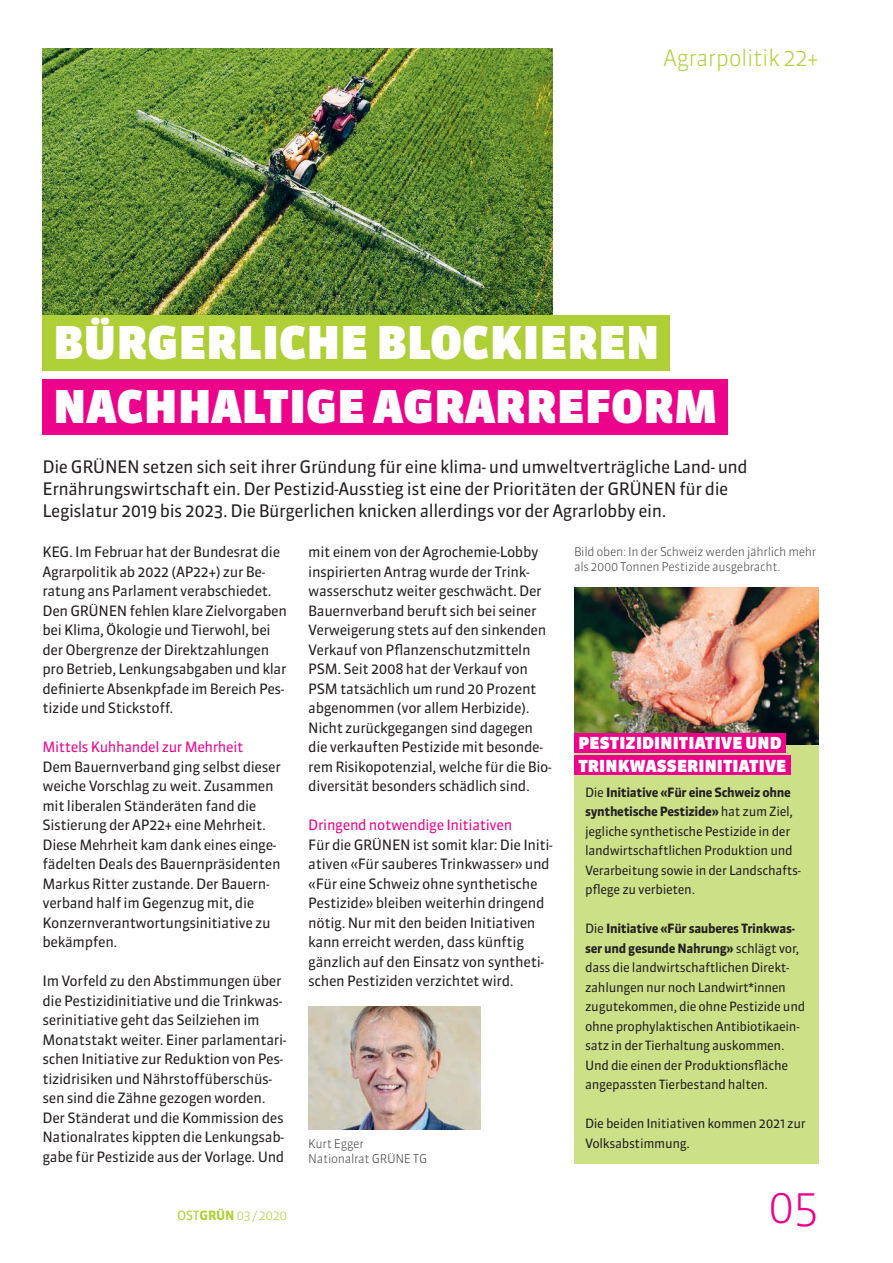
<style>
.page{position:relative;width:893px;height:1263px;background:#fff}
.page>*{position:absolute;margin:0;border:0;box-sizing:border-box;transform-origin:0 0}
.t1{font:900 45px "Sanuk OT";letter-spacing:.01em;color:#fff}
.t2{font:300 45px "Sanuk OT";color:#ed028c}
.t3{font:300 22.5px "Sanuk OT";letter-spacing:-.025em;color:#aed036}
.t4{font:17.25px/22.2px "Sanuk OT";letter-spacing:-.025em;color:#231f20}
.t5{font:900 16.5px/22.2px "Sanuk OT";letter-spacing:.01em;color:#fff}
.t6{font:14.25px/19.5px "Sanuk OT";letter-spacing:-.025em;color:#231f20}
.t7{font:14.25px "Sanuk OT";letter-spacing:-.025em;color:#ed028c}
.t8{font:12.75px/19.5px "Sanuk OT";letter-spacing:-.025em;color:#231f20}
.t9{font:300 12.75px "Sanuk OT";letter-spacing:-.025em;color:#aed036}
.t10{font:300 12px/15px "Sanuk OT";letter-spacing:-.025em;color:#3f3f40}
.s1{font-weight:700}
.s2{font-weight:400}
</style>
<div class="page">
<img style="left:43px;top:49px;width:510px;height:266px">
<div style="left:43px;top:379px;width:685px;height:55px;background:#ed028c"></div>
<div style="left:43px;top:315px;width:627px;height:56px;background:#aed036"></div>
<img style="left:308px;top:1006px;width:172px;height:123px">
<div style="left:574px;top:742px;width:245px;height:421px;background:#cce088"></div>
<img style="left:574px;top:587px;width:245px;height:157px">
<div style="left:574px;top:733px;width:212px;height:20px;background:#ed028c"></div>
<div style="left:574px;top:756px;width:217px;height:19px;background:#ed028c"></div>
<h2 class="t3" style="left:663px;top:44px;width:157px">Agrarpolitik 22+</h2>
<h1 class="t1" style="left:54px;top:315px;width:607px">BÜRGERLICHE BLOCKIEREN</h1>
<h1 class="t1" style="left:54px;top:378px;width:665px">NACHHALTIGE AGRARREFORM</h1>
<p class="t4" style="left:43px;top:455px;width:707px">Die GRÜNEN setzen sich seit ihrer Gründung für eine klima- und umweltverträgliche Land- und<br>Ernährungswirtschaft ein. Der Pestizid-Ausstieg ist eine der Prioritäten der GRÜNEN für die<br>Legislatur 2019 bis 2023. Die Bürgerlichen knicken allerdings vor der Agrarlobby ein.</p>
<p class="t6" style="left:43px;top:542px;width:246px">KEG. Im Februar hat der Bundesrat die Agrarpolitik ab 2022 (AP22+) zur Be&shy;ratung ans Parlament verabschiedet.<br>Den GRÜNEN fehlen klare Zielvorgaben bei Klima, Ökologie und Tierwohl, bei der Obergrenze der Direktzahlungen pro Betrieb, Lenkungsabgaben und klar definierte Absenkpfade im Bereich Pes&shy;tizide und Stickstoff.</p>
<p class="t7" style="left:43px;top:738px;width:203px">Mittels Kuhhandel zur Mehrheit</p>
<p class="t6" style="left:43px;top:757px;width:240px">Dem Bauernverband ging selbst dieser weiche Vorschlag zu weit. Zusammen mit liberalen Ständeräten fand die Sistierung der AP22+ eine Mehrheit.<br>Diese Mehrheit kam dank eines einge&shy;fädelten Deals des Bauernpräsidenten Markus Ritter zustande. Der Bauern&shy;verband half im Gegenzug mit, die Konzernverantwortungsinitiative zu bekämpfen.</p>
<p class="t6" style="left:43px;top:971px;width:245px">Im Vorfeld zu den Abstimmungen über die Pestizidinitiative und die Trinkwas&shy;serinitiative geht das Seilziehen im Monatstakt weiter. Einer parlamentari&shy;schen Initiative zur Reduktion von Pes&shy;tizidrisiken und Nährstoffüberschüs&shy;sen sind die Zähne gezogen worden.<br>Der Ständerat und die Kommission des Nationalrates kippten die Lenkungsab&shy;gabe für Pestizide aus der Vorlage. Und</p>
<p class="t6" style="left:308px;top:542px;width:245px">mit einem von der Agrochemie-Lobby inspirierten Antrag wurde der Trink&shy;wasserschutz weiter geschwächt. Der Bauernverband beruft sich bei seiner Verweigerung stets auf den sinkenden Verkauf von Pflanzenschutzmitteln PSM. Seit 2008 hat der Verkauf von PSM tatsächlich um rund 20 Prozent abgenommen (vor allem Herbizide).<br>Nicht zurückgegangen sind dagegen die verkauften Pestizide mit besonde&shy;rem Risikopotenzial, welche für die Bio&shy;diversität besonders schädlich sind.</p>
<p class="t7" style="left:308px;top:816px;width:205px">Dringend notwendige Initiativen</p>
<p class="t6" style="left:308px;top:835px;width:246px">Für die GRÜNEN ist somit klar: Die Initi&shy;ativen «Für sauberes Trinkwasser» und «Für eine Schweiz ohne synthetische Pestizide» bleiben weiterhin dringend nötig. Nur mit den beiden Initiativen kann erreicht werden, dass künftig gänzlich auf den Einsatz von syntheti&shy;schen Pestiziden verzichtet wird.</p>
<p class="t10" style="left:574px;top:544px;width:244px">Bild oben: In der Schweiz werden jährlich mehr als 2000 Tonnen Pestizide ausgebracht.</p>
<p class="t5" style="left:578px;top:732px;width:209px">PESTIZIDINITIATIVE UND<br>TRINKWASSERINITIATIVE</p>
<p class="t8" style="left:585px;top:782px;width:217px">Die <span class="s1">Initiative «Für eine Schweiz ohne synthetische Pestizide»</span> hat zum Ziel, jegliche synthetische Pestizide in der landwirtschaftlichen Produktion und Verarbeitung sowie in der Landschafts&shy;pflege zu verbieten.</p>
<p class="t8" style="left:585px;top:919px;width:222px">Die <span class="s1">Initiative «Für sauberes Trinkwas&shy;ser und gesunde Nahrung»</span> schlägt vor, dass die landwirtschaftlichen Direkt&shy;zahlungen nur noch Landwirt*innen zugutekommen, die ohne Pestizide und ohne prophylaktischen Antibiotikaein&shy;satz in der Tierhaltung auskommen.<br>Und die einen der Produktionsfläche angepassten Tierbestand halten.</p>
<p class="t8" style="left:585px;top:1114px;width:222px">Die beiden Initiativen kommen 2021 zur<br>Volksabstimmung.</p>
<p class="t10" style="left:308px;top:1136px;width:121px">Kurt Egger<br>Nationalrat GRÜNE TG</p>
<p class="t9" style="left:177px;top:1207px;width:112px"><span class="s2">OST</span><span class="s1">GRÜN</span> 03 / 2020</p>
<h1 class="t2" style="left:768px;top:1179px;width:52px">05</h1>
</div>
